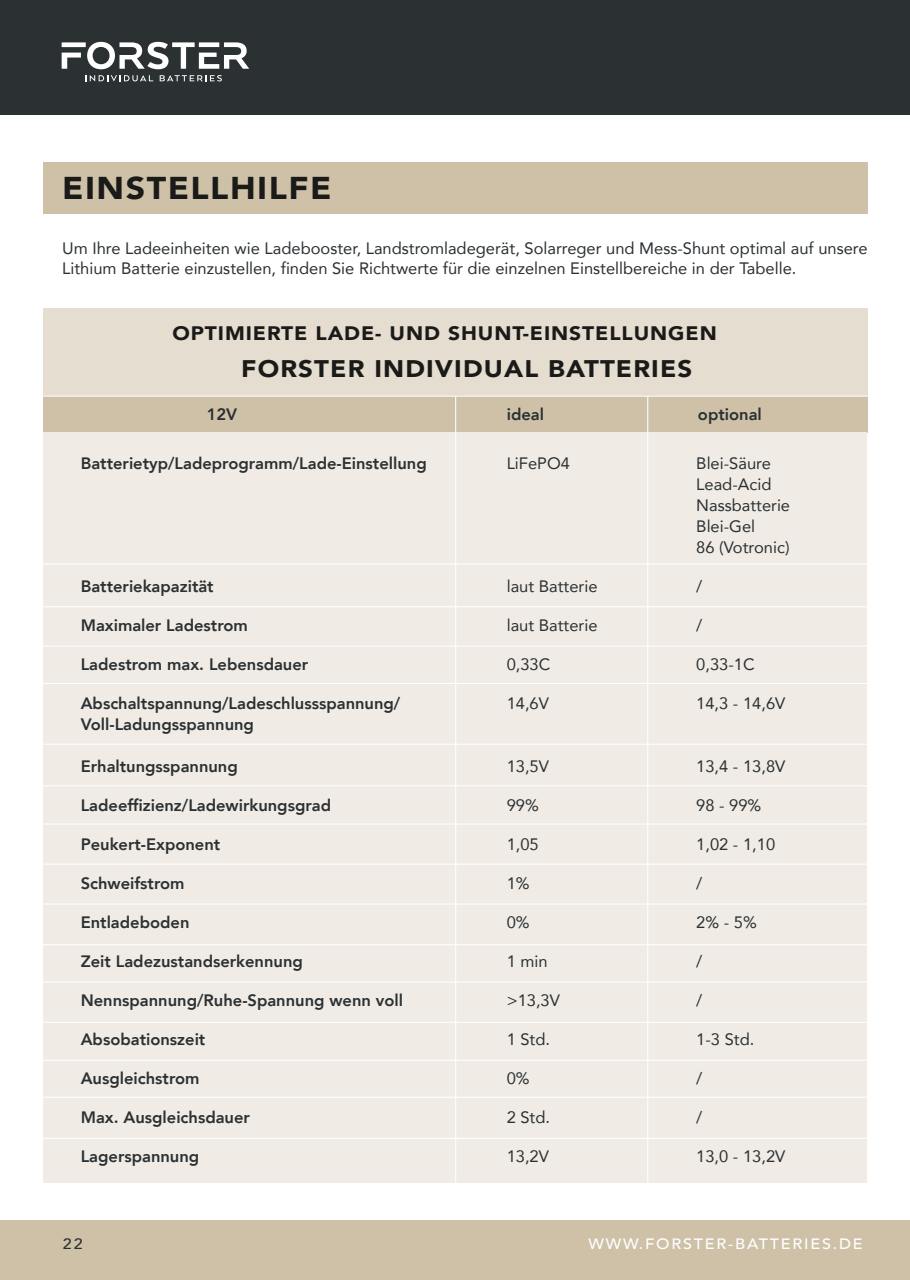
<style>
.page{position:relative;width:910px;height:1280px;background:#fff}
.page>*{position:absolute;margin:0;border:0;box-sizing:border-box;transform-origin:0 0}
.t1{font:900 31.5px "Avenir";letter-spacing:.045em;color:#1a1a18;scale:1.08 1}
.t2{font:900 24px "Avenir";letter-spacing:.045em;color:#1a1a18;scale:1.08 1}
.t3{font:900 19.5px "Avenir";letter-spacing:.045em;color:#1a1a18;scale:1.08 1}
.t4{font:16.5px/21px "Avenir";color:#2b3033}
.t5{font:800 16.5px "Avenir";color:#2b3033}
.t6{font:500 15px "Avenir";letter-spacing:.11em;color:#fff;scale:1.08 1}
.t7{font:500 15px "Avenir";color:#2b3033;scale:1.08 1}
</style>
<div class="page">
<div style="left:0;top:0;width:910px;height:115px;background:#2b3033"></div>
<svg style="left:85px;top:75px;width:68px;height:6px"></svg>
<svg style="left:160px;top:75px;width:62px;height:6px"></svg>
<svg style="left:62px;top:42px;width:187px;height:27px"></svg>
<div style="left:43px;top:162px;width:825px;height:52px;background:#cec1a7"></div>
<div style="left:43px;top:308px;width:825px;height:93px;background:#e4ddd0"></div>
<div style="left:43px;top:396px;width:825px;height:36px;background:#cec1a7"></div>
<div style="left:43px;top:432px;width:824px;height:751px;background:#f0ece5"></div>
<hr style="left:28px;top:564px;width:848px;height:1px;background:#fff">
<hr style="left:28px;top:606px;width:848px;height:1px;background:#fff">
<hr style="left:28px;top:646px;width:848px;height:1px;background:#fff">
<hr style="left:28px;top:683px;width:848px;height:1px;background:#fff">
<hr style="left:28px;top:744px;width:848px;height:1px;background:#fff">
<hr style="left:28px;top:785px;width:848px;height:1px;background:#fff">
<hr style="left:28px;top:823px;width:848px;height:1px;background:#fff">
<hr style="left:28px;top:863px;width:848px;height:2px;background:#fff">
<hr style="left:28px;top:903px;width:848px;height:1px;background:#fff">
<hr style="left:28px;top:944px;width:848px;height:1px;background:#fff">
<hr style="left:28px;top:981px;width:848px;height:2px;background:#fff">
<hr style="left:28px;top:1022px;width:848px;height:1px;background:#fff">
<hr style="left:28px;top:1060px;width:848px;height:1px;background:#fff">
<hr style="left:28px;top:1097px;width:848px;height:1px;background:#fff">
<hr style="left:28px;top:1138px;width:848px;height:1px;background:#fff">
<hr style="left:455px;top:396px;width:1px;height:818px;background:#fff">
<hr style="left:647px;top:396px;width:1px;height:818px;background:#fff">
<hr style="left:32px;top:396px;width:869px;height:1px;background:#fff">
<div style="left:0;top:1220px;width:910px;height:60px;background:#cec1a7"></div>
<h1 class="t1" style="left:62px;top:161px;width:251px">EINSTELLHILFE</h1>
<p class="t4" style="left:62px;top:238px;width:807px;line-height:19.8px">Um Ihre Ladeeinheiten wie Ladebooster, Landstromladegerät, Solarreger und Mess-Shunt optimal auf unsere<br>Lithium Batterie einzustellen, finden Sie Richtwerte für die einzelnen Einstellbereiche in der Tabelle.</p>
<p class="t3" style="left:172px;top:317px;width:506px">OPTIMIERTE LADE- UND SHUNT-EINSTELLUNGEN</p>
<h2 class="t2" style="left:241px;top:348px;width:419px">FORSTER INDIVIDUAL BATTERIES</h2>
<p class="t5" style="left:207px;top:401px;width:32px">12V</p>
<p class="t5" style="left:507px;top:401px;width:39px">ideal</p>
<p class="t5" style="left:698px;top:401px;width:65px">optional</p>
<p class="t5" style="left:81px;top:450px;width:348px">Batterietyp/Ladeprogramm/Lade-Einstellung</p>
<p class="t4" style="left:696px;top:452px;width:95px">Blei-Säure<br>Lead-Acid<br>Nassbatterie<br>Blei-Gel<br>86 (Votronic)</p>
<p class="t4" style="left:696px;top:575px;width:8px">/</p>
<p class="t4" style="left:696px;top:614px;width:8px">/</p>
<p class="t4" style="left:696px;top:653px;width:60px">0,33-1C</p>
<p class="t4" style="left:696px;top:692px;width:90px">14,3 - 14,6V</p>
<p class="t4" style="left:507px;top:452px;width:65px">LiFePO4</p>
<p class="t5" style="left:81px;top:573px;width:134px">Batteriekapazität</p>
<p class="t5" style="left:81px;top:612px;width:169px">Maximaler Ladestrom</p>
<p class="t5" style="left:81px;top:651px;width:229px">Ladestrom max. Lebensdauer</p>
<p class="t5" style="left:81px;top:690px;width:321px">Abschaltspannung/Ladeschlussspannung/</p>
<p class="t4" style="left:507px;top:575px;width:92px">laut Batterie</p>
<p class="t4" style="left:507px;top:614px;width:92px">laut Batterie</p>
<p class="t4" style="left:507px;top:653px;width:45px">0,33C</p>
<p class="t4" style="left:507px;top:692px;width:44px">14,6V</p>
<p class="t5" style="left:81px;top:712px;width:175px">Voll-Ladungsspannung</p>
<p class="t5" style="left:81px;top:753px;width:159px">Erhaltungsspannung</p>
<p class="t5" style="left:81px;top:792px;width:252px">Ladeeffizienz/Ladewirkungsgrad</p>
<p class="t5" style="left:81px;top:831px;width:141px">Peukert-Exponent</p>
<p class="t5" style="left:81px;top:870px;width:105px">Schweifstrom</p>
<p class="t5" style="left:81px;top:909px;width:110px">Entladeboden</p>
<p class="t5" style="left:81px;top:948px;width:224px">Zeit Ladezustandserkennung</p>
<p class="t5" style="left:81px;top:987px;width:324px">Nennspannung/Ruhe-Spannung wenn voll</p>
<p class="t5" style="left:81px;top:1026px;width:126px">Absobationszeit</p>
<p class="t5" style="left:81px;top:1065px;width:120px">Ausgleichstrom</p>
<p class="t5" style="left:81px;top:1104px;width:171px">Max. Ausgleichsdauer</p>
<p class="t5" style="left:81px;top:1143px;width:120px">Lagerspannung</p>
<p class="t4" style="left:507px;top:755px;width:44px">13,5V</p>
<p class="t4" style="left:507px;top:794px;width:34px">99%</p>
<p class="t4" style="left:507px;top:833px;width:34px">1,05</p>
<p class="t4" style="left:507px;top:872px;width:24px">1%</p>
<p class="t4" style="left:507px;top:911px;width:24px">0%</p>
<p class="t4" style="left:507px;top:950px;width:42px">1 min</p>
<p class="t4" style="left:507px;top:989px;width:55px">&gt;13,3V</p>
<p class="t4" style="left:507px;top:1028px;width:45px">1 Std.</p>
<p class="t4" style="left:507px;top:1067px;width:24px">0%</p>
<p class="t4" style="left:507px;top:1106px;width:45px">2 Std.</p>
<p class="t4" style="left:507px;top:1145px;width:44px">13,2V</p>
<p class="t4" style="left:696px;top:755px;width:90px">13,4 - 13,8V</p>
<p class="t4" style="left:696px;top:794px;width:67px">98 - 99%</p>
<p class="t4" style="left:696px;top:833px;width:80px">1,02 - 1,10</p>
<p class="t4" style="left:696px;top:872px;width:8px">/</p>
<p class="t4" style="left:696px;top:911px;width:62px">2% - 5%</p>
<p class="t4" style="left:696px;top:950px;width:8px">/</p>
<p class="t4" style="left:696px;top:989px;width:8px">/</p>
<p class="t4" style="left:696px;top:1028px;width:60px">1-3 Std.</p>
<p class="t4" style="left:696px;top:1067px;width:8px">/</p>
<p class="t4" style="left:696px;top:1106px;width:8px">/</p>
<p class="t4" style="left:696px;top:1145px;width:90px">13,0 - 13,2V</p>
<p class="t7" style="left:63px;top:1231px;width:20px">22</p>
<p class="t6" style="left:588px;top:1231px;width:255px">WWW.FORSTER-BATTERIES.DE</p>
</div>
